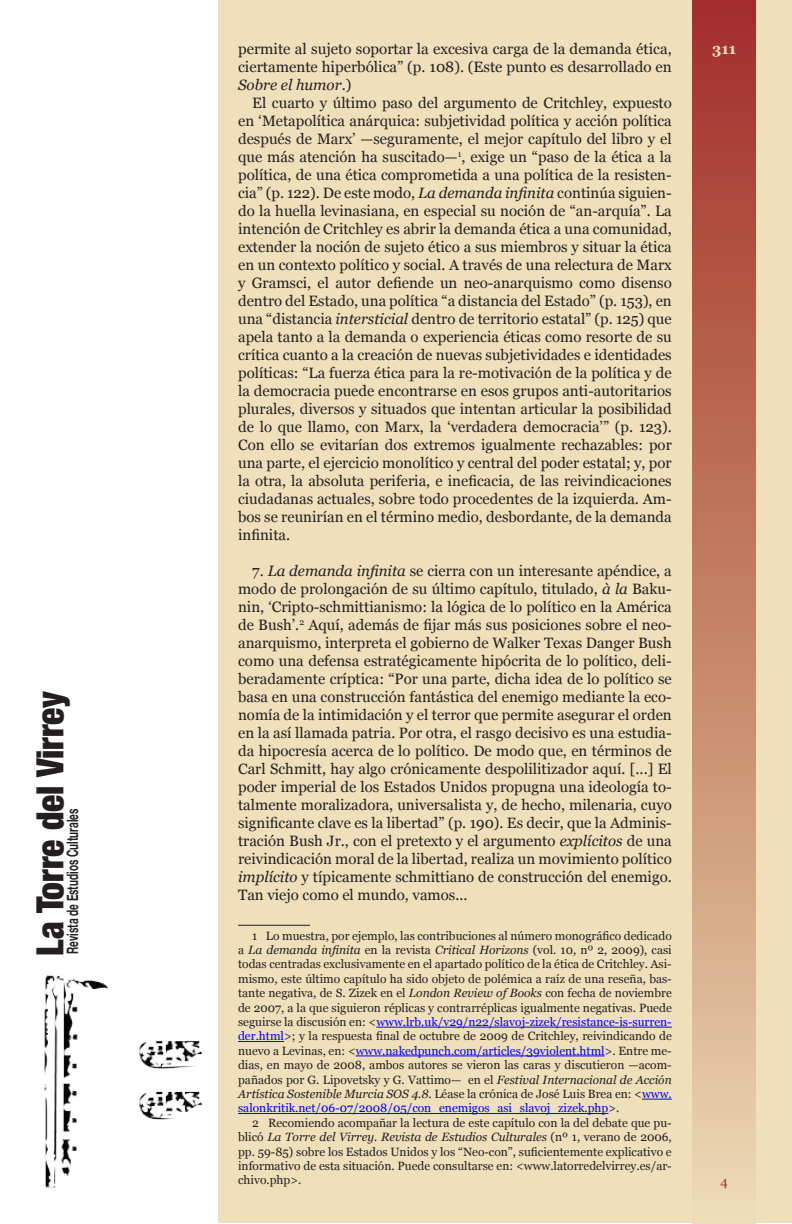
<style>
.page{position:relative;width:792px;height:1224px;background:#fff}
.page>*{position:absolute;margin:0;border:0;box-sizing:border-box;transform-origin:0 0}
.t1{font:900 condensed 37.5px "Helvetica Neue";color:#231f20;scale:.95 1}
.t2{font:700 15.8px "Helvetica Neue";color:#231f20;scale:.63 1}
.t3{font:15px/18px "Georgia";color:#231f20;text-align:justify}
.t4{font:700 15px "Georgia";color:#efdfbb}
.t5{font:12px/14.4px "Georgia";color:#231f20;text-align:justify}
.s1{font-style:italic}
.s2{color:#00f}
</style>
<div class="page">
<div style="left:218px;top:0;width:574px;height:1224px;background:#efdfbb"></div>
<div style="left:693px;top:0;width:63px;height:1224px;background:linear-gradient(to bottom,#a02d24,#ead9ae)"></div>
<img style="left:44px;top:975px;width:159px;height:213px">
<hr style="left:238px;top:925px;width:72px;height:1px;background:#231f20">
<hr style="left:376px;top:1027px;width:296px;height:1px;background:#00f">
<hr style="left:238px;top:1041px;width:46px;height:1px;background:#00f">
<hr style="left:356px;top:1056px;width:249px;height:1px;background:#00f">
<hr style="left:642px;top:1099px;width:30px;height:1px;background:#00f">
<hr style="left:238px;top:1113px;width:370px;height:1px;background:#00f">
<h1 class="t1" style="left:27px;top:956px;width:280px;rotate:-90deg">La Torre del Virrey</h1>
<p class="t2" style="left:63px;top:954px;width:232px;rotate:-90deg">Revista de Estudios Culturales</p>
<p class="t3" style="left:238px;top:40px;width:435px">permite al sujeto soportar la excesiva carga de la demanda ética, ciertamente hiperbólica” (p. 108). (Este punto es desarrollado en <span class="s1">Sobre el humor</span>.)</p>
<p class="t3" style="left:238px;top:94px;width:435px;text-indent:14px">El cuarto y último paso del argumento de Critchley, expuesto en ‘Metapolítica anárquica: subjetividad política y acción política después de Marx’ —seguramente, el mejor capítulo del libro y el que más atención ha suscitado— , exige un “paso de la ética a la política, de una ética comprometida a una política de la resisten&shy;cia” (p. 122). De este modo, <span class="s1">La demanda infinita</span> continúa siguien&shy;do la huella levinasiana, en especial su noción de “an-arquía”. La intención de Critchley es abrir la demanda ética a una comunidad, extender la noción de sujeto ético a sus miembros y situar la ética en un contexto político y social. A través de una relectura de Marx y Gramsci, el autor defiende un neo-anarquismo como disenso dentro del Estado, una política “a distancia del Estado” (p. 153), en una “distancia <span class="s1">intersticial</span> dentro de territorio estatal” (p. 125) que apela tanto a la demanda o experiencia éticas como resorte de su crítica cuanto a la creación de nuevas subjetividades e identidades políticas: “La fuerza ética para la re-motivación de la política y de la democracia puede encontrarse en esos grupos anti-autoritarios plurales, diversos y situados que intentan articular la posibilidad de lo que llamo, con Marx, la ‘verdadera democracia’” (p. 123).<br>Con ello se evitarían dos extremos igualmente rechazables: por una parte, el ejercicio monolítico y central del poder estatal; y, por la otra, la absoluta periferia, e ineficacia, de las reivindicaciones ciudadanas actuales, sobre todo procedentes de la izquierda. Am&shy;bos se reunirían en el término medio, desbordante, de la demanda infinita.</p>
<p class="t3" style="left:238px;top:562px;width:435px;text-indent:14px">7. <span class="s1">La demanda infinita</span> se cierra con un interesante apéndice, a modo de prolongación de su último capítulo, titulado, <span class="s1">à la</span> Baku&shy;nin, ‘Cripto-schmittianismo: la lógica de lo político en la América de Bush’. Aquí, además de fijar más sus posiciones sobre el neo&shy;anarquismo, interpreta el gobierno de Walker Texas Danger Bush como una defensa estratégicamente hipócrita de lo político, deli&shy;beradamente críptica: “Por una parte, dicha idea de lo político se basa en una construcción fantástica del enemigo mediante la eco&shy;nomía de la intimidación y el terror que permite asegurar el orden en la así llamada patria. Por otra, el rasgo decisivo es una estudia&shy;da hipocresía acerca de lo político. De modo que, en términos de Carl Schmitt, hay algo crónicamente despolilitizador aquí. [...] El poder imperial de los Estados Unidos propugna una ideología to&shy;talmente moralizadora, universalista y, de hecho, milenaria, cuyo significante clave es la libertad” (p. 190). Es decir, que la Adminis&shy;tración Bush Jr., con el pretexto y el argumento <span class="s1">explícitos</span> de una reivindicación moral de la libertad, realiza un movimiento político <span class="s1">implícito</span> y típicamente schmittiano de construcción del enemigo.<br>Tan viejo como el mundo, vamos...</p>
<p class="t5" style="left:238px;top:928px;width:435px;text-indent:28px">Lo muestra, por ejemplo, las contribuciones al número monográfico dedicado a <span class="s1">La demanda infinita</span> en la revista <span class="s1">Critical Horizons</span> (vol. 10, nº 2, 2009), casi todas centradas exclusivamente en el apartado político de la ética de Critchley. Asi&shy;mismo, este último capítulo ha sido objeto de polémica a raíz de una reseña, bas&shy;tante negativa, de S. Zizek en el <span class="s1">London Review of Books</span> con fecha de noviembre de 2007, a la que siguieron réplicas y contrarréplicas igualmente negativas. Puede seguirse la discusión en: &lt;<span class="s2">www.lrb.uk/v29/n22/slavoj-zizek/resistance-is-surren&shy;der.html</span>&gt;; y la respuesta final de octubre de 2009 de Critchley, reivindicando de nuevo a Levinas, en: &lt;<span class="s2">www.nakedpunch.com/articles/39violent.html</span>&gt;. Entre me&shy;dias, en mayo de 2008, ambos autores se vieron las caras y discutieron —acom&shy;pañados por G. Lipovetsky y G. Vattimo— en el <span class="s1">Festival Internacional de Acción Artística Sostenible Murcia SOS 4.8</span>. Léase la crónica de José Luis Brea en: &lt;<span class="s2">www. salonkritik.net/06-07/2008/05/con_enemigos_asi_slavoj_zizek.php</span>&gt;.</p>
<p class="t5" style="left:238px;top:1115px;width:435px;text-indent:30px">Recomiendo acompañar la lectura de este capítulo con la del debate que pu&shy;blicó <span class="s1">La Torre del Virrey. Revista de Estudios Culturales</span> (nº 1, verano de 2006, pp. 59-85) sobre los Estados Unidos y los “Neo-con”, suficientemente explicativo e informativo de esta situación. Puede consultarse en: &lt;www.latorredelvirrey.es/ar&shy;chivo.php&gt;.</p>
<p class="t4" style="left:712px;top:40px;width:26px">311</p>
</div>
